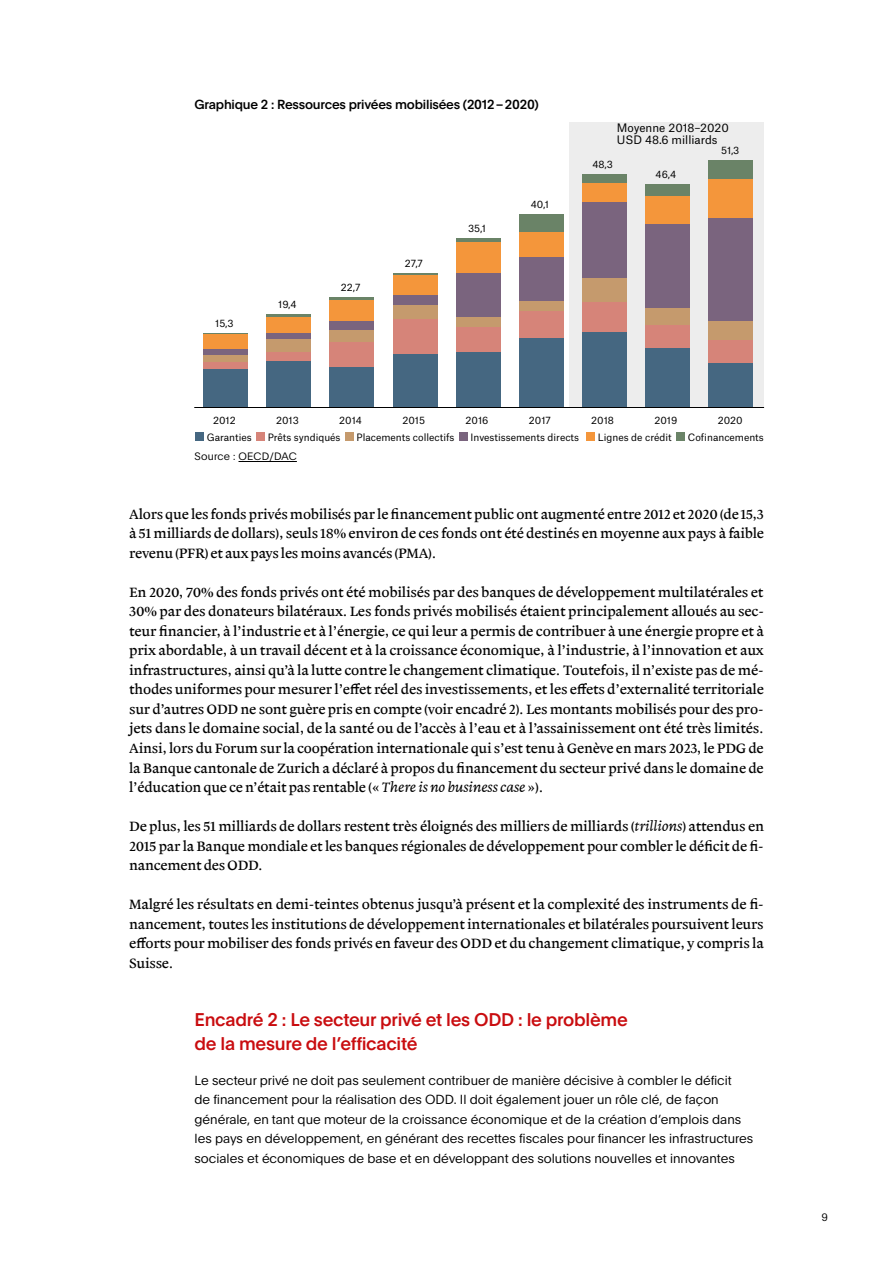
<style>
.page{position:relative;width:893px;height:1263px;background:#fff}
.page>*{position:absolute;margin:0;border:0;box-sizing:border-box;transform-origin:0 0}
.t1{font:500 18px/24px "Plain";letter-spacing:-.015em;color:#c90c0f}
.t2{font:13.5px/19.5px "Malabar LT Pro";letter-spacing:-.02em;color:#000;text-align:justify}
.t3{font:300 12.9px/19.5px "Plain";color:#000}
.t4{font:500 12.9px "Plain";letter-spacing:-.015em;color:#000}
.t5{font:11.25px/12px "Atlas Grotesk";color:#000}
.t6{font:300 10.5px "Plain";letter-spacing:.02em;color:#000}
.t7{font:9.75px "Atlas Grotesk";color:#000}
.s1{font-style:italic}
</style>
<div class="page">
<div style="left:195px;top:432px;width:9px;height:9px;background:#456781"></div>
<div style="left:256px;top:432px;width:9px;height:9px;background:#d68479"></div>
<div style="left:345px;top:432px;width:9px;height:9px;background:#c59a6d"></div>
<div style="left:459px;top:432px;width:9px;height:9px;background:#7a647e"></div>
<div style="left:586px;top:432px;width:9px;height:9px;background:#f4963b"></div>
<div style="left:676px;top:432px;width:9px;height:9px;background:#6a8367"></div>
<div style="left:570px;top:122px;width:194px;height:285px;background:#ededed"></div>
<div style="left:204px;top:334px;width:44px;height:73px;background:#f4963b"></div>
<div style="left:204px;top:349px;width:44px;height:58px;background:#7a647e"></div>
<div style="left:204px;top:355px;width:44px;height:52px;background:#c59a6d"></div>
<div style="left:204px;top:362px;width:44px;height:45px;background:#d68479"></div>
<div style="left:204px;top:369px;width:44px;height:38px;background:#456781"></div>
<div style="left:267px;top:314px;width:44px;height:93px;background:#6a8367"></div>
<div style="left:267px;top:317px;width:44px;height:90px;background:#f4963b"></div>
<div style="left:267px;top:333px;width:44px;height:74px;background:#7a647e"></div>
<div style="left:267px;top:339px;width:44px;height:68px;background:#c59a6d"></div>
<div style="left:267px;top:351px;width:44px;height:56px;background:#d68479"></div>
<div style="left:267px;top:361px;width:44px;height:46px;background:#456781"></div>
<div style="left:330px;top:297px;width:44px;height:110px;background:#6a8367"></div>
<div style="left:330px;top:300px;width:44px;height:107px;background:#f4963b"></div>
<div style="left:330px;top:321px;width:44px;height:86px;background:#7a647e"></div>
<div style="left:330px;top:330px;width:44px;height:77px;background:#c59a6d"></div>
<div style="left:330px;top:342px;width:44px;height:65px;background:#d68479"></div>
<div style="left:330px;top:367px;width:44px;height:40px;background:#456781"></div>
<div style="left:393px;top:275px;width:44px;height:132px;background:#f4963b"></div>
<div style="left:393px;top:295px;width:44px;height:112px;background:#7a647e"></div>
<div style="left:393px;top:305px;width:44px;height:102px;background:#c59a6d"></div>
<div style="left:393px;top:319px;width:44px;height:88px;background:#d68479"></div>
<div style="left:393px;top:354px;width:44px;height:53px;background:#456781"></div>
<div style="left:456px;top:238px;width:44px;height:169px;background:#6a8367"></div>
<div style="left:456px;top:242px;width:44px;height:165px;background:#f4963b"></div>
<div style="left:456px;top:273px;width:44px;height:134px;background:#7a647e"></div>
<div style="left:456px;top:317px;width:44px;height:90px;background:#c59a6d"></div>
<div style="left:456px;top:327px;width:44px;height:80px;background:#d68479"></div>
<div style="left:456px;top:351px;width:44px;height:56px;background:#456781"></div>
<div style="left:519px;top:214px;width:44px;height:193px;background:#6a8367"></div>
<div style="left:519px;top:232px;width:44px;height:175px;background:#f4963b"></div>
<div style="left:519px;top:257px;width:44px;height:150px;background:#7a647e"></div>
<div style="left:519px;top:301px;width:44px;height:106px;background:#c59a6d"></div>
<div style="left:519px;top:311px;width:44px;height:96px;background:#d68479"></div>
<div style="left:519px;top:338px;width:44px;height:69px;background:#456781"></div>
<div style="left:582px;top:174px;width:44px;height:233px;background:#6a8367"></div>
<div style="left:582px;top:183px;width:44px;height:224px;background:#f4963b"></div>
<div style="left:582px;top:202px;width:44px;height:205px;background:#7a647e"></div>
<div style="left:582px;top:278px;width:44px;height:129px;background:#c59a6d"></div>
<div style="left:582px;top:302px;width:44px;height:105px;background:#d68479"></div>
<div style="left:582px;top:332px;width:44px;height:75px;background:#456781"></div>
<div style="left:645px;top:184px;width:44px;height:223px;background:#6a8367"></div>
<div style="left:645px;top:196px;width:44px;height:211px;background:#f4963b"></div>
<div style="left:645px;top:224px;width:44px;height:183px;background:#7a647e"></div>
<div style="left:645px;top:308px;width:44px;height:99px;background:#c59a6d"></div>
<div style="left:645px;top:325px;width:44px;height:82px;background:#d68479"></div>
<div style="left:645px;top:348px;width:44px;height:59px;background:#456781"></div>
<div style="left:708px;top:160px;width:44px;height:247px;background:#6a8367"></div>
<div style="left:708px;top:179px;width:44px;height:228px;background:#f4963b"></div>
<div style="left:708px;top:218px;width:44px;height:189px;background:#7a647e"></div>
<div style="left:708px;top:321px;width:44px;height:86px;background:#c59a6d"></div>
<div style="left:708px;top:340px;width:44px;height:67px;background:#d68479"></div>
<div style="left:708px;top:363px;width:44px;height:44px;background:#456781"></div>
<hr style="left:194px;top:407px;width:570px;height:1px;background:#000">
<hr style="left:239px;top:461px;width:58px;height:1px;background:#000">
<p class="t4" style="left:195px;top:96px;width:346px">Graphique 2 : Ressources privées mobilisées (2012 – 2020)</p>
<p class="t7" style="left:215px;top:315px;width:20px">15,3</p>
<p class="t7" style="left:213px;top:412px;width:24px">2012</p>
<p class="t7" style="left:278px;top:296px;width:20px">19,4</p>
<p class="t7" style="left:341px;top:279px;width:21px">22,7</p>
<p class="t7" style="left:405px;top:256px;width:20px">27,7</p>
<p class="t7" style="left:468px;top:220px;width:19px">35,1</p>
<p class="t7" style="left:531px;top:196px;width:20px">40,1</p>
<p class="t7" style="left:276px;top:412px;width:24px">2013</p>
<p class="t7" style="left:339px;top:412px;width:24px">2014</p>
<p class="t7" style="left:402px;top:412px;width:24px">2015</p>
<p class="t7" style="left:466px;top:412px;width:24px">2016</p>
<p class="t7" style="left:529px;top:412px;width:23px">2017</p>
<p class="t5" style="left:617px;top:120px;width:114px">Moyenne 2018–2020<br>USD 48.6 milliards</p>
<p class="t7" style="left:592px;top:157px;width:22px">48,3</p>
<p class="t7" style="left:656px;top:167px;width:22px">46,4</p>
<p class="t7" style="left:721px;top:143px;width:20px">51,3</p>
<p class="t7" style="left:591px;top:412px;width:24px">2018</p>
<p class="t7" style="left:654px;top:412px;width:24px">2019</p>
<p class="t7" style="left:718px;top:412px;width:26px">2020</p>
<p class="t7" style="left:207px;top:429px;width:47px">Garanties</p>
<p class="t7" style="left:268px;top:429px;width:74px">Prêts syndiqués</p>
<p class="t7" style="left:357px;top:429px;width:99px">Placements collectifs</p>
<p class="t7" style="left:470px;top:429px;width:110px">Investissements directs</p>
<p class="t7" style="left:598px;top:429px;width:75px">Lignes de crédit</p>
<p class="t7" style="left:688px;top:429px;width:77px">Cofinancements</p>
<p class="t6" style="left:195px;top:449px;width:104px">Source : OECD/DAC</p>
<p class="t2" style="left:129px;top:504px;width:636px">Alors que les fonds privés mobilisés par le financement public ont augmenté entre 2012 et 2020 (de 15,3 à 51 milliards de dollars), seuls 18% environ de ces fonds ont été destinés en moyenne aux pays à faible revenu (PFR) et aux pays les moins avancés (PMA).</p>
<p class="t2" style="left:129px;top:582px;width:636px">En 2020, 70% des fonds privés ont été mobilisés par des banques de développement multilatérales et 30% par des donateurs bilatéraux. Les fonds privés mobilisés étaient principalement alloués au sec&shy;teur financier, à l’industrie et à l’énergie, ce qui leur a permis de contribuer à une énergie propre et à prix abordable, à un travail décent et à la croissance économique, à l’industrie, à l’innovation et aux infrastructures, ainsi qu’à la lutte contre le changement climatique. Toutefois, il n’existe pas de mé&shy;thodes uniformes pour mesurer l’effet réel des investissements, et les effets d’externalité territoriale sur d’autres ODD ne sont guère pris en compte (voir encadré 2). Les montants mobilisés pour des pro&shy;jets dans le domaine social, de la santé ou de l’accès à l’eau et à l’assainissement ont été très limités.<br>Ainsi, lors du Forum sur la coopération internationale qui s’est tenu à Genève en mars 2023, le PDG de la Banque cantonale de Zurich a déclaré à propos du financement du secteur privé dans le domaine de l’éducation que ce n’était pas rentable (« <span class="s1">There is no business case</span> »).</p>
<p class="t2" style="left:129px;top:816px;width:636px">De plus, les 51 milliards de dollars restent très éloignés des milliers de milliards (<span class="s1">trillions</span>) attendus en 2015 par la Banque mondiale et les banques régionales de développement pour combler le déficit de fi&shy;nancement des ODD.</p>
<p class="t2" style="left:129px;top:894px;width:636px">Malgré les résultats en demi-teintes obtenus jusqu’à présent et la complexité des instruments de fi&shy;nancement, toutes les institutions de développement internationales et bilatérales poursuivent leurs efforts pour mobiliser des fonds privés en faveur des ODD et du changement climatique, y compris la Suisse.</p>
<h1 class="t1" style="left:195px;top:1007px;width:435px">Encadré 2 : Le secteur privé et les ODD : le problème de la mesure de l’efficacité</h1>
<p class="t3" style="left:195px;top:1069px;width:560px">Le secteur privé ne doit pas seulement contribuer de manière décisive à combler le déficit<br>de financement pour la réalisation des ODD. Il doit également jouer un rôle clé, de façon générale, en tant que moteur de la croissance économique et de la création d’emplois dans les pays en développement, en générant des recettes fiscales pour financer les infrastructures sociales et économiques de base et en développant des solutions nouvelles et innovantes</p>
<p class="t6" style="left:822px;top:1210px;width:7px">9</p>
</div>
